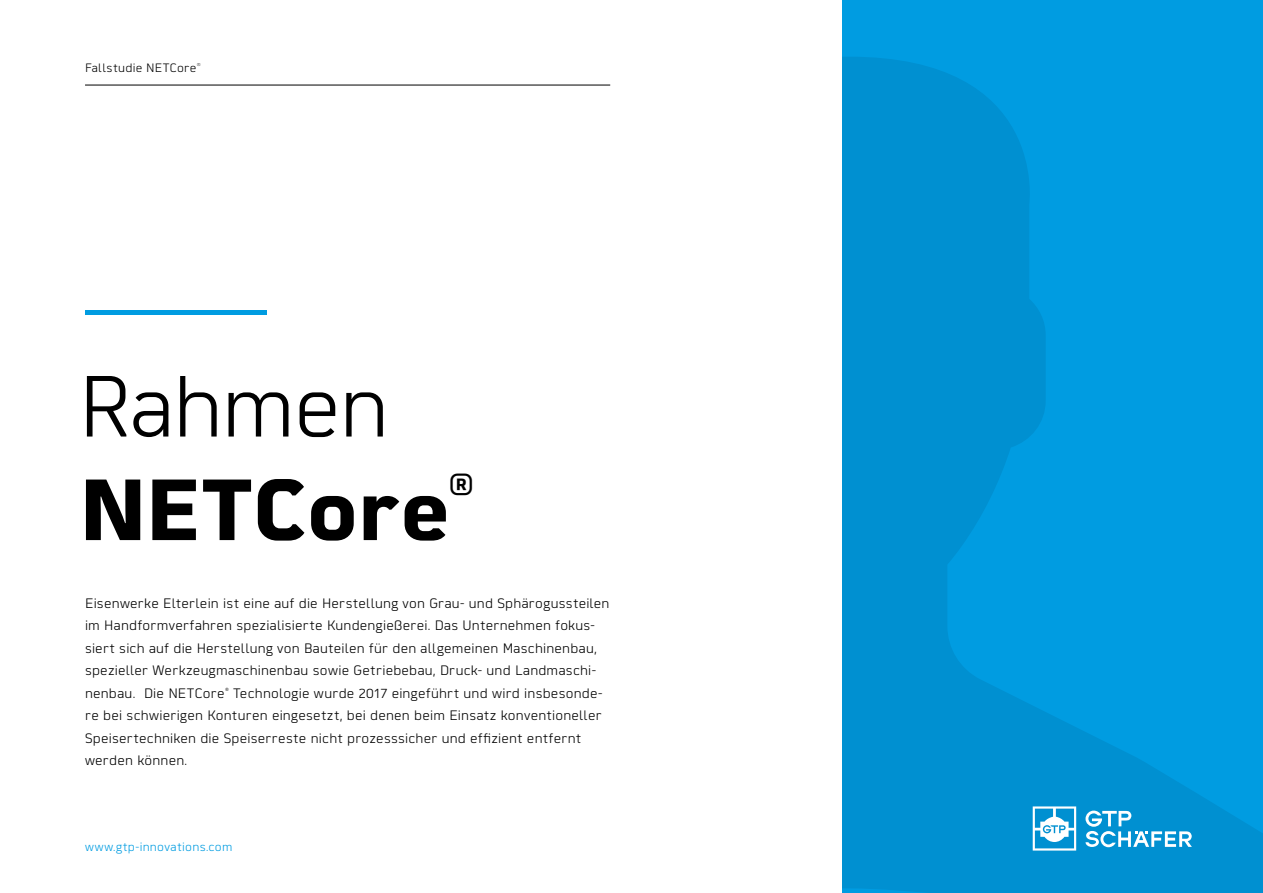
<style>
.page{position:relative;width:1263px;height:893px;background:#fff}
.page>*{position:absolute;margin:0;border:0;box-sizing:border-box;transform-origin:0 0}
.t1{font:700 85.5px "Martian B Thai";letter-spacing:-.005em;color:#000}
.t2{font:300 85.5px "Martian B Thai";letter-spacing:-.015em;color:#000}
.t3{font:700 30px "Martian B Thai";color:#000}
.t4{font:300 13.5px/22.5px "Martian B Thai";letter-spacing:.015em;color:#000}
.t5{font:300 12px "Martian B Thai";letter-spacing:.025em;color:#009ce1}
.t6{font:300 12px "Martian B Thai";letter-spacing:.02em;color:#000}
.t7{font:300 6px "Titillium Web";color:#000}
.t8{font:300 4.2px "Martian B Thai";color:#000}
</style>
<div class="page">
<hr style="left:85px;top:85px;width:525px;height:1px;background:#000">
<div style="left:842px;top:0;width:421px;height:893px;background:linear-gradient(to right,#0090d1,#009ee3)"></div>
<svg style="left:1085px;top:811px;width:107px;height:36px"></svg>
<svg style="left:1033px;top:806px;width:43px;height:45px"></svg>
<hr style="left:85px;top:311px;width:181px;height:4px;background:#009ce1">
<p class="t6" style="left:85px;top:59px;width:113px">Fallstudie NETCore</p>
<p class="t8" style="left:197px;top:61px;width:5px">®</p>
<h1 class="t2" style="left:78px;top:341px;width:313px">Rahmen</h1>
<h1 class="t1" style="left:78px;top:437px;width:374px">NETCore</h1>
<h2 class="t3" style="left:449px;top:459px;width:26px">®</h2>
<p class="t4" style="left:85px;top:591px;width:526px">Eisenwerke Elterlein ist eine auf die Herstellung von Grau- und Sphärogussteilen im Handformverfahren spezialisierte Kundengießerei. Das Unternehmen fokus&shy;siert sich auf die Herstellung von Bauteilen für den allgemeinen Maschinenbau, spezieller Werkzeugmaschinenbau sowie Getriebebau, Druck- und Landmaschi&shy;nenbau. Die NETCore</p>
<p class="t7" style="left:225px;top:685px;width:5px">®</p>
<p class="t4" style="left:85px;top:681px;width:519px;text-indent:148px">Technologie wurde 2017 eingeführt und wird insbesonde&shy;re bei schwierigen Konturen eingesetzt, bei denen beim Einsatz konventioneller Speisertechniken die Speiserreste nicht prozesssicher und effizient entfernt werden können.</p>
<p class="t5" style="left:85px;top:837px;width:149px">www.gtp-innovations.com</p>
</div>
